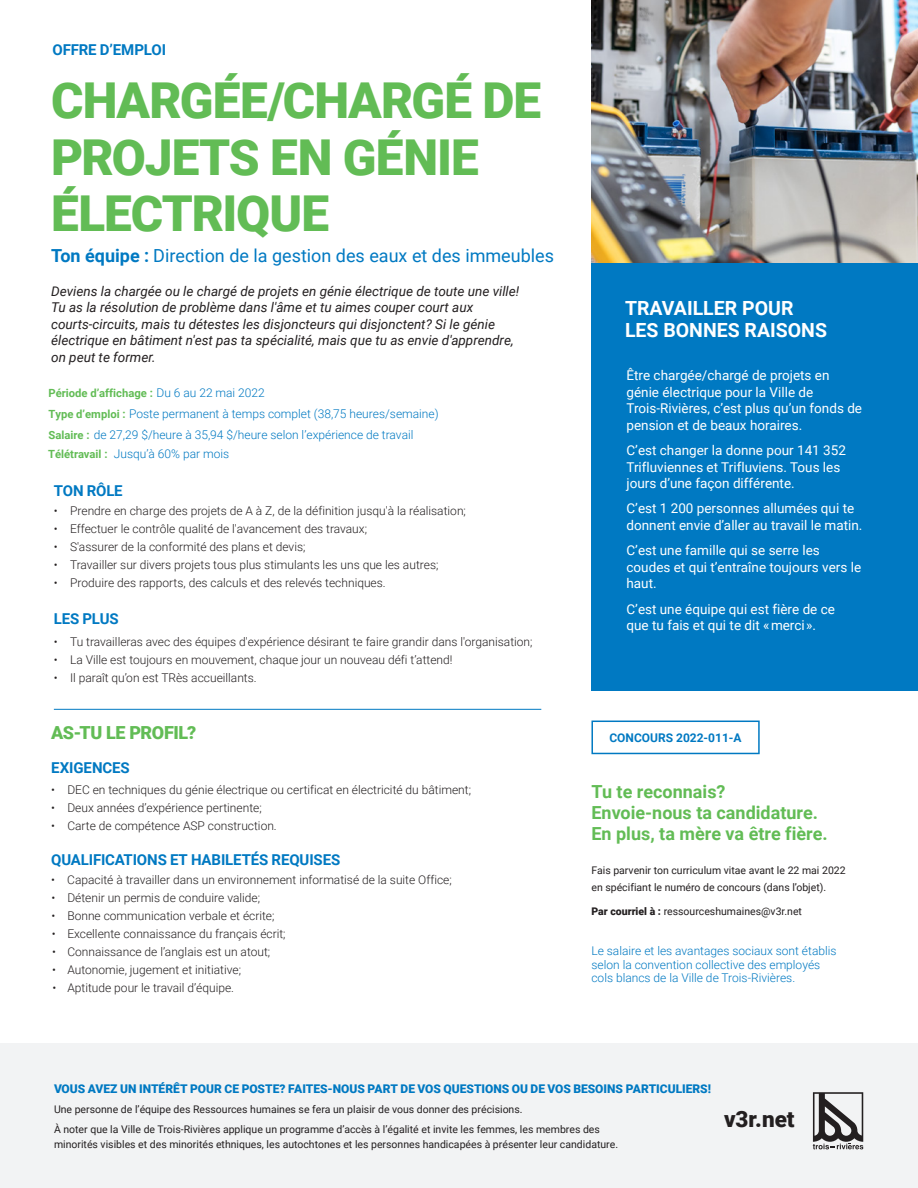
<style>
.page{position:relative;width:918px;height:1188px;background:#fff}
.page>*{position:absolute;margin:0;border:0;box-sizing:border-box;transform-origin:0 0}
.t1{font:900 49.5px/56.7px "Roboto";letter-spacing:-.02em;color:#62bc55}
.t2{font:900 22.5px "Roboto";color:#231f20}
.t3{font:700 19.5px/22.5px "Roboto";color:#fff}
.t4{font:700 18px/21px "Roboto";color:#62bc55}
.t5{font:18px "Roboto";color:#0079c2}
.t6{font:900 18px "Roboto";letter-spacing:-.02em;color:#62bc55}
.t7{font:700 15px "Roboto";letter-spacing:-.01em;color:#0079c2}
.t8{font:13.5px/16.5px "Roboto";color:#fff}
.t9{font:italic 13.5px/16.5px "Roboto";color:#231f20}
.t10{font:300 12px "Roboto";color:#231f20}
.t11{font:300 12px/13.5px "Roboto";color:#0079c2}
.t12{font:900 12px "Roboto";color:#0079c2}
.t13{font:700 12px "Roboto";color:#0079c2}
.t14{font:700 11.25px "Roboto";color:#62bc55}
.t15{font:10.5px/16.5px "Roboto";color:#231f20}
.s1{font-weight:700}
.s2{font-weight:300;font-size:12px;color:#0079c2}
.s3{font-weight:700;font-size:11.25px;color:#62bc55}
.s4{font-weight:900}
</style>
<div class="page">
<div style="left:591px;top:263px;width:327px;height:428px;background:#0079c2"></div>
<hr style="left:54px;top:709px;width:487px;height:1px;background:#0079c2">
<img style="left:591px;top:0;width:327px;height:263px">
<svg style="left:591px;top:721px;width:169px;height:33px"></svg>
<div style="left:0;top:1043px;width:918px;height:144px;background:#f2f3f4"></div>
<svg style="left:813px;top:1092px;width:50px;height:57px"></svg>
<p class="t7" style="left:52px;top:39px;width:115px">OFFRE D’EMPLOI</p>
<h1 class="t1" style="left:51px;top:70px;width:492px">CHARGÉE/CHARGÉ DE<br>PROJETS EN GÉNIE<br>ÉLECTRIQUE</h1>
<h3 class="t5" style="left:51px;top:243px;width:504px"><span class="s1">Ton équipe :</span> Direction de la gestion des eaux et des immeubles</h3>
<p class="t9" style="left:51px;top:282px;width:470px">Deviens la chargée ou le chargé de projets en génie électrique de toute une ville!<br>Tu as la résolution de problème dans l'âme et tu aimes couper court aux courts-circuits, mais tu détestes les disjoncteurs qui disjonctent? Si le génie électrique en bâtiment n'est pas ta spécialité, mais que tu as envie d'apprendre, on peut te former.</p>
<p class="t14" style="left:48px;top:385px;width:218px">Période d’affichage : <span class="s2">Du 6 au 22 mai 2022</span></p>
<p class="t11" style="left:48px;top:406px;width:392px"><span class="s3">Type d’emploi :</span> Poste permanent à temps complet (38,75 heures/semaine)</p>
<p class="t11" style="left:48px;top:427px;width:367px"><span class="s3">Salaire :</span> de 27,29 $/heure à 35,94 $/heure selon l’expérience de travail</p>
<p class="t14" style="left:48px;top:446px;width:61px">Télétravail :</p>
<p class="t11" style="left:114px;top:446px;width:117px">Jusqu’à 60% par mois</p>
<p class="t7" style="left:54px;top:480px;width:70px">TON RÔLE</p>
<p class="t10" style="left:54px;top:502px;width:414px">• Prendre en charge des projets de A à Z, de la définition jusqu'à la réalisation;</p>
<p class="t10" style="left:54px;top:520px;width:315px">• Effectuer le contrôle qualité de l'avancement des travaux;</p>
<p class="t10" style="left:54px;top:538px;width:253px">• S'assurer de la conformité des plans et devis;</p>
<p class="t10" style="left:54px;top:556px;width:386px">• Travailler sur divers projets tous plus stimulants les uns que les autres;</p>
<p class="t10" style="left:54px;top:574px;width:333px">• Produire des rapports, des calculs et des relevés techniques.</p>
<p class="t7" style="left:54px;top:608px;width:66px">LES PLUS</p>
<p class="t10" style="left:54px;top:633px;width:480px">• Tu travailleras avec des équipes d'expérience désirant te faire grandir dans l'organisation;</p>
<p class="t10" style="left:54px;top:651px;width:400px">• La Ville est toujours en mouvement, chaque jour un nouveau défi t’attend!</p>
<p class="t10" style="left:54px;top:669px;width:204px">• Il paraît qu’on est TRès accueillants.</p>
<h3 class="t6" style="left:51px;top:720px;width:147px">AS-TU LE PROFIL?</h3>
<p class="t7" style="left:51px;top:757px;width:80px">EXIGENCES</p>
<p class="t10" style="left:51px;top:781px;width:421px">• DEC en techniques du génie électrique ou certificat en électricité du bâtiment;</p>
<p class="t10" style="left:51px;top:799px;width:212px">• Deux années d’expérience pertinente;</p>
<p class="t10" style="left:51px;top:817px;width:227px">• Carte de compétence ASP construction.</p>
<p class="t7" style="left:51px;top:850px;width:291px">QUALIFICATIONS ET HABILETÉS REQUISES</p>
<p class="t10" style="left:51px;top:872px;width:402px">• Capacité à travailler dans un environnement informatisé de la suite Office;</p>
<p class="t10" style="left:51px;top:890px;width:210px">• Détenir un permis de conduire valide;</p>
<p class="t10" style="left:52px;top:908px;width:224px">• Bonne communication verbale et écrite;</p>
<p class="t10" style="left:52px;top:926px;width:235px">• Excellente connaissance du français écrit;</p>
<p class="t10" style="left:52px;top:944px;width:220px">• Connaissance de l’anglais est un atout;</p>
<p class="t10" style="left:52px;top:962px;width:190px">• Autonomie, jugement et initiative;</p>
<p class="t10" style="left:52px;top:980px;width:183px">• Aptitude pour le travail d’équipe.</p>
<h3 class="t3" style="left:625px;top:296px;width:204px">TRAVAILLER POUR<br>LES BONNES RAISONS</h3>
<p class="t8" style="left:627px;top:366px;width:237px">Être chargée/chargé de projets en génie électrique pour la Ville de Trois-Rivières, c’est plus qu’un fonds de pension et de beaux horaires.</p>
<p class="t8" style="left:627px;top:441px;width:221px">C’est changer la donne pour 141 352<br>Trifluviennes et Trifluviens. Tous les jours d’une façon différente.</p>
<p class="t8" style="left:627px;top:500px;width:237px">C’est 1 200 personnes allumées qui te donnent envie d’aller au travail le matin.</p>
<p class="t8" style="left:627px;top:542px;width:236px">C’est une famille qui se serre les coudes et qui t’entraîne toujours vers le haut.</p>
<p class="t8" style="left:627px;top:600px;width:210px">C’est une équipe qui est fière de ce que tu fais et qui te dit « merci ».</p>
<p class="t13" style="left:609px;top:730px;width:134px">CONCOURS 2022-011-A</p>
<h3 class="t4" style="left:591px;top:780px;width:238px">Tu te reconnais?<br>Envoie-nous ta candidature.<br>En plus, ta mère va être fière.</h3>
<p class="t15" style="left:591px;top:862px;width:256px">Fais parvenir ton curriculum vitae avant le 22 mai 2022 en spécifiant le numéro de concours (dans l’objet).</p>
<p class="t15" style="left:591px;top:903px;width:212px"><span class="s4">Par courriel à :</span> ressourceshumaines@v3r.net</p>
<p class="t11" style="left:591px;top:944px;width:247px">Le salaire et les avantages sociaux sont établis selon la convention collective des employés cols blancs de la Ville de Trois-Rivières.</p>
<p class="t12" style="left:54px;top:1081px;width:659px">VOUS AVEZ UN INTÉRÊT POUR CE POSTE? FAITES-NOUS PART DE VOS QUESTIONS OU DE VOS BESOINS PARTICULIERS!</p>
<p class="t15" style="left:54px;top:1100px;width:547px;line-height:19.5px">Une personne de l’équipe des Ressources humaines se fera un plaisir de vous donner des précisions.<br>À noter que la Ville de Trois-Rivières applique un programme d’accès à l’égalité et invite les femmes, les membres des</p>
<p class="t15" style="left:54px;top:1136px;width:566px">minorités visibles et des minorités ethniques, les autochtones et les personnes handicapées à présenter leur candidature.</p>
<h2 class="t2" style="left:724px;top:1104px;width:72px">v3r.net</h2>
</div>
